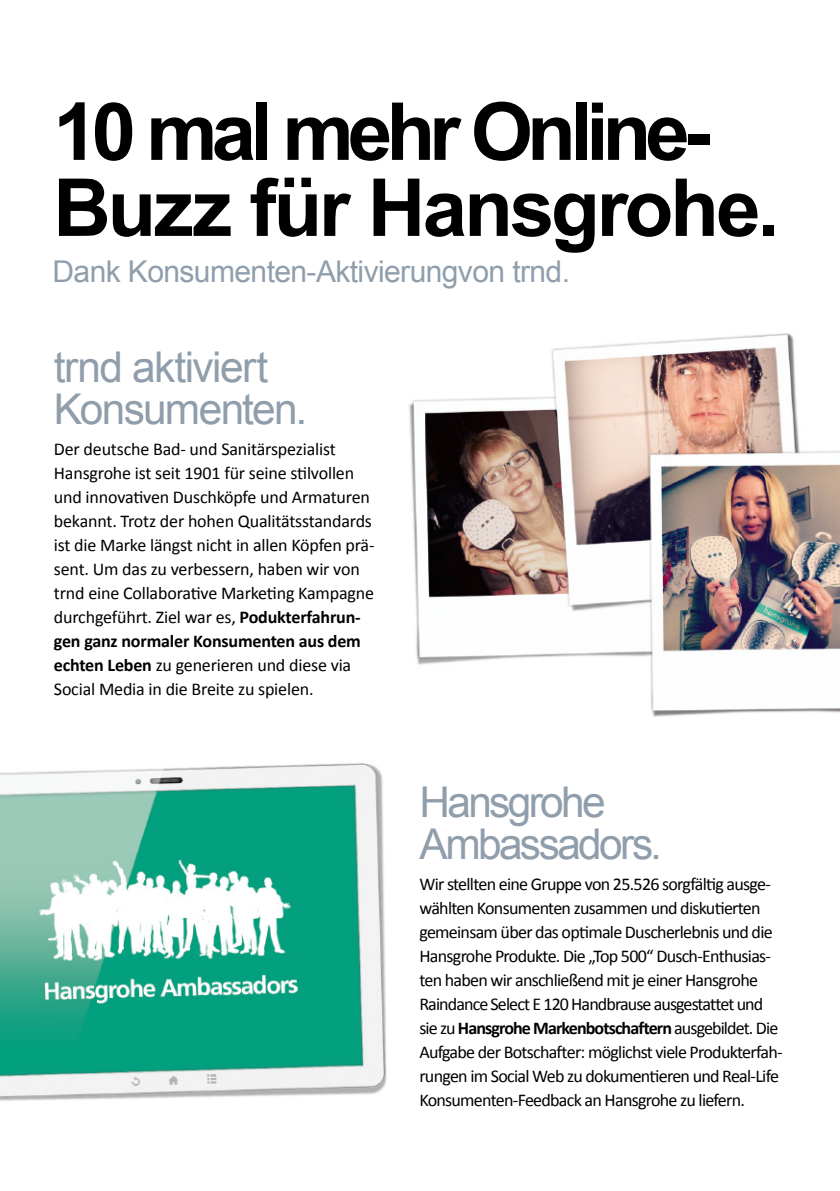
<style>
.page{position:relative;width:840px;height:1191px;background:#fff}
.page>*{position:absolute;margin:0;border:0;box-sizing:border-box;transform-origin:0 0}
.t1{font:700 80px/76px "Arial";letter-spacing:-.045em;color:#000}
.t2{font:42.4px/42px "Arial";letter-spacing:-.05em;color:#909eac}
.t3{font:30px "Arial";letter-spacing:-.02em;color:#909eac}
.t4{font:18px/24px "Calibri";letter-spacing:-.04em;color:#000}
.t5{font:18px/24px "Calibri";letter-spacing:-.01em;color:#000}
.s1{font-weight:700}
</style>
<div class="page">
<img style="left:409px;top:333px;width:430px;height:383px">
<img style="left:0;top:763px;width:387px;height:338px">
<h1 class="t1" style="left:53px;top:96px;width:727px">10 mal mehr Online-<br>Buzz für Hansgrohe.</h1>
<h3 class="t3" style="left:52px;top:252px;width:518px">Dank Konsumenten-Aktivierungvon trnd.</h3>
<h2 class="t2" style="left:54px;top:346px;width:255px">trnd aktiviert<br>Konsumenten.</h2>
<p class="t5" style="left:54px;top:437px;width:322px">Der deutsche Bad- und Sanitärspezialist Hansgrohe ist seit 1901 für seine stilvollen und innovativen Duschköpfe und Armaturen bekannt. Trotz der hohen Qualitätsstandards ist die Marke längst nicht in allen Köpfen prä&shy;sent. Um das zu verbessern, haben wir von trnd eine Collaborative Marketing Kampagne durchgeführt. Ziel war es, <span class="s1">Podukterfahrun&shy;gen ganz normaler Konsumenten aus dem echten Leben</span> zu generieren und diese via Social Media in die Breite zu spielen.</p>
<h2 class="t2" style="left:419px;top:781px;width:244px">Hansgrohe<br>Ambassadors.</h2>
<p class="t4" style="left:419px;top:872px;width:364px">Wir stellten eine Gruppe von 25.526 sorgfältig ausge&shy;wählten Konsumenten zusammen und diskutierten gemeinsam über das optimale Duscherlebnis und die Hansgrohe Produkte. Die „Top 500“ Dusch-Enthusias&shy;ten haben wir anschließend mit je einer Hansgrohe Raindance Select E 120 Handbrause ausgestattet und sie zu <span class="s1">Hansgrohe Markenbotschaftern</span> ausgebildet. Die Aufgabe der Botschafter: möglichst viele Produkterfah&shy;rungen im Social Web zu dokumentieren und Real-Life Konsumenten-Feedback an Hansgrohe zu liefern.</p>
</div>
